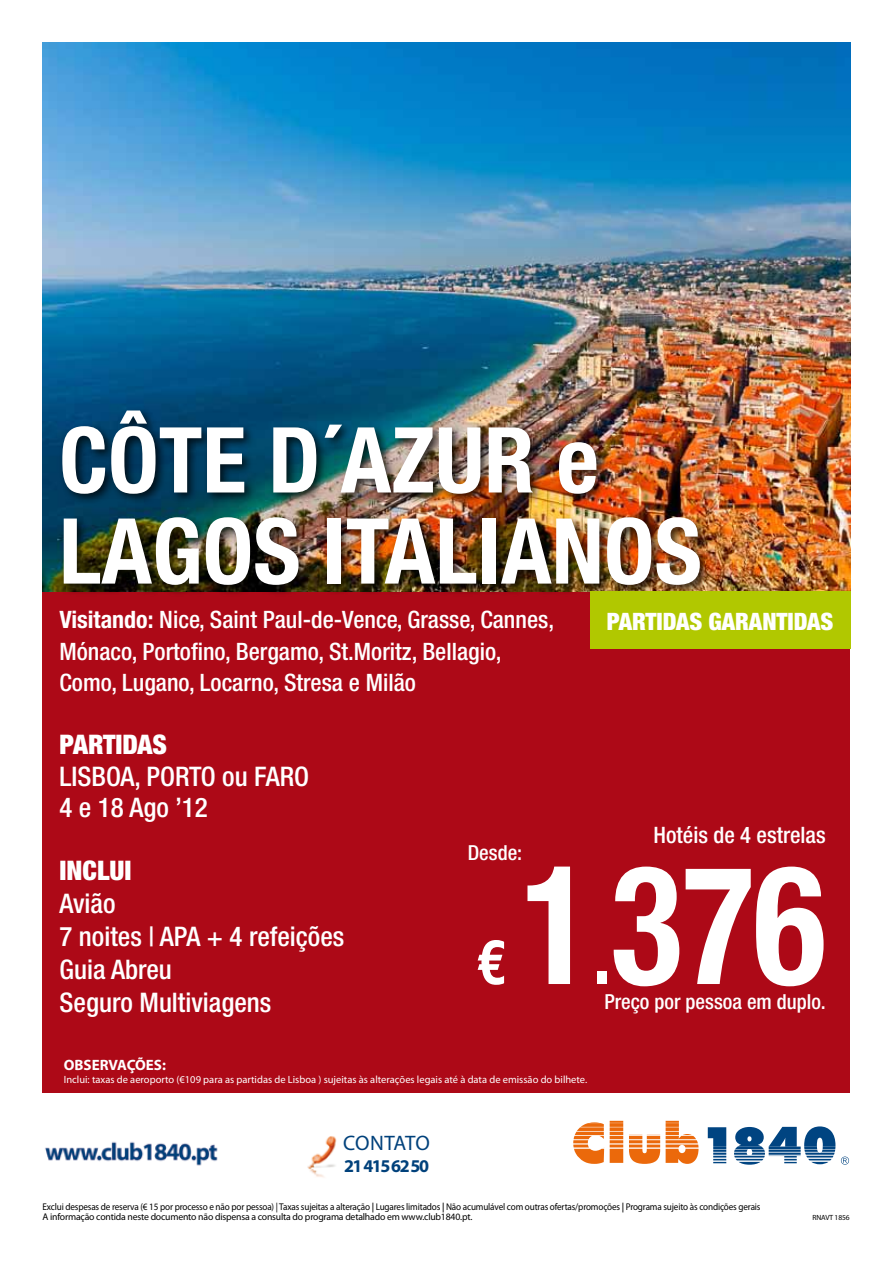
<style>
.page{position:relative;width:893px;height:1263px;background:#fff}
.page>*{position:absolute;margin:0;border:0;box-sizing:border-box;transform-origin:0 0}
.t1{font:700 condensed 165.9px "Helvetica Neue";color:#fff;scale:.9 1}
.t2{font:700 condensed 91.05px/91.1px "Helvetica Neue";color:#fff}
.t3{font:700 condensed 62.25px "Helvetica Neue";color:#fff}
.t4{font:500 condensed 27px/33px "Helvetica Neue";color:#fff}
.t5{font:900 condensed 27px "Helvetica Neue";color:#fff}
.t6{font:500 condensed 24px/31.5px "Helvetica Neue";color:#fff}
.t7{font:900 condensed 24px "Helvetica Neue";color:#fff}
.t8{font:500 condensed 22.65px "Helvetica Neue";color:#fff}
.t9{font:21px "Myriad Pro";color:#00417b}
.t10{font:500 condensed 20.7px "Helvetica Neue";color:#fff}
.t11{font:700 18px "Myriad Pro";letter-spacing:-.08em;color:#00417b}
.t12{font:700 15px "Myriad Pro";color:#fff}
.t13{font:10.5px "Myriad Pro";color:#fff}
.t14{font:9.75px/10.5px "Myriad Pro";letter-spacing:-.015em;color:#000;scale:.94 1}
.t15{font:7.5px "Myriad Pro";letter-spacing:-.02em;color:#000}
.s1{font-weight:700}
.s2{font-size:81.75px}
.s3{font-weight:600}
</style>
<div class="page">
<div style="left:43px;top:43px;width:807px;height:1050px;background:#ad0917"></div>
<img style="left:43px;top:43px;width:807px;height:548px">
<div style="left:59px;top:406px;width:653px;height:191px;background:#000;opacity:.75"></div>
<svg style="left:573px;top:1120px;width:277px;height:45px"></svg>
<div style="left:590px;top:591px;width:260px;height:58px;background:#b1c800"></div>
<img style="left:45px;top:1136px;width:292px;height:42px">
<h2 class="t2" style="left:59px;top:413px;width:541px">CÔTE D´AZUR E<br>LAGOS ITALIA</h2>
<h2 class="t2" style="left:552px;top:504px;width:152px">NOS</h2>
<h3 class="t7" style="left:607px;top:606px;width:228px">PARTIDAS GARANTIDAS</h3>
<h3 class="t6" style="left:60px;top:604px;width:496px"><span class="s1">VISITANDO:</span> Nice, Saint Paul-de-Vence, Grasse, Cannes,<br>Mónaco, Portofino, Bergamo, St.Moritz, Bellagio,<br>Como, Lugano, Locarno, Stresa e Milão</h3>
<h3 class="t5" style="left:60px;top:728px;width:109px">PARTIDAS</h3>
<h3 class="t4" style="left:60px;top:760px;width:251px;line-height:31.5px">Lisboa, porto ou faro<br>4 e 18 Ago ’12</h3>
<h3 class="t5" style="left:60px;top:854px;width:72px">INCLUI</h3>
<h3 class="t4" style="left:60px;top:887px;width:286px">Avião<br>7 noites | APA + 4 refeições<br>Guia Abreu<br>Seguro Multiviagens</h3>
<h3 class="t8" style="left:654px;top:822px;width:174px">Hotéis de 4 estrelas</h3>
<h3 class="t10" style="left:468px;top:840px;width:56px">Desde:</h3>
<h1 class="t1" style="left:521px;top:824px;width:340px">1<span class="s2">.</span>376</h1>
<h3 class="t10" style="left:604px;top:989px;width:223px">Preço por pessoa em duplo.</h3>
<h3 class="t3" style="left:477px;top:924px;width:31px">€</h3>
<h3 class="t12" style="left:64px;top:1055px;width:104px">OBSERVAÇÕES:</h3>
<p class="t13" style="left:64px;top:1073px;width:525px">Inclui: taxas de aeroporto (€109 para as partidas de Lisboa ) sujeitas às alterações legais até à data de emissão do bilhete.</p>
<h3 class="t9" style="left:343px;top:1130px;width:40px">contat</h3>
<h3 class="t9" style="left:416px;top:1130px;width:16px">o</h3>
<h3 class="t11" style="left:344px;top:1154px;width:86px">21 415 62 50</h3>
<p class="t14" style="left:43px;top:1201px;width:765px">Exclui despesas de reserva (€ 15 por processo e não por pessoa) | Taxas sujeitas a alteração <span class="s3">|</span> Lugares limitados <span class="s3">|</span> Não acumulável com outras ofertas/promoções <span class="s3">|</span> Programa sujeito às condições gerais<br>A informação contida neste documento não dispensa a consulta do programa detalhado em www.club1840.pt.</p>
<p class="t15" style="left:813px;top:1213px;width:38px">RNAVT 1856</p>
</div>
